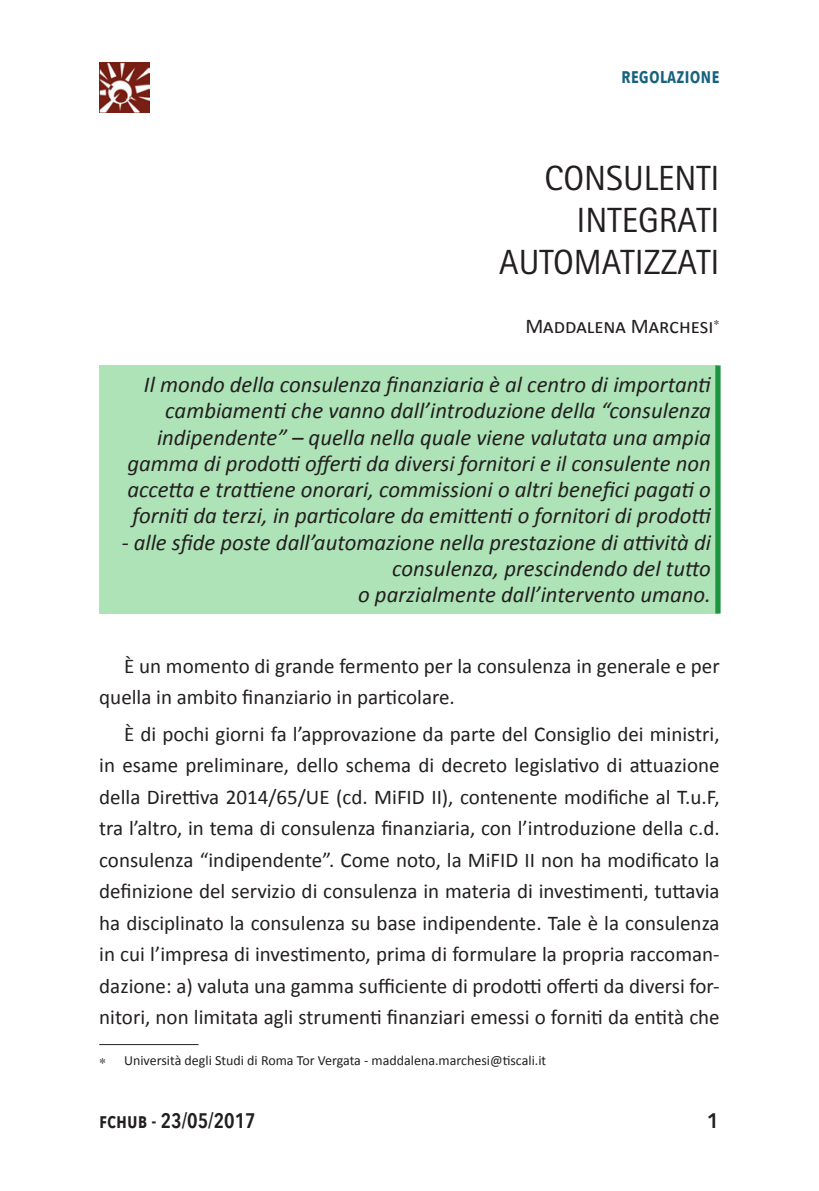
<style>
.page{position:relative;width:819px;height:1191px;background:#fff}
.page>*{position:absolute;margin:0;border:0;box-sizing:border-box;transform-origin:0 0}
.Titolo_capitolo{font:35px "Rotis Sans Serif";color:#231f20}
.t1{font:italic 22.75px/26.2px "Calibri";color:#231f20;text-align:right}
.Autore{font:21px/31.5px "Calibri";color:#231f20}
.t2{font:600 21px "Avenir Next Condensed";color:#231f20}
.t3{font:600 21px "Avenir Next Condensed";color:#17627e}
.t4{font:600 21px "Avenir Next";color:#231f20}
.Nota_apertura{font:14px "Calibri";color:#231f20}
</style>
<div class="page">
<img style="left:99px;top:62px;width:50px;height:50px">
<div style="left:99px;top:365px;width:619px;height:248px;background:#ade3b6"></div>
<div style="left:715px;top:365px;width:5px;height:248px;background:#1b953e"></div>
<hr style="left:99px;top:1044px;width:99px;height:1px;background:#231f20">
<p class="t3" style="left:621px;top:58px;width:100px">regolazione</p>
<p class="Titolo_capitolo" style="left:544px;top:158px;width:176px">CONSULENTI</p>
<p class="Titolo_capitolo" style="left:576px;top:200px;width:145px">INTEGRATI</p>
<p class="Titolo_capitolo" style="left:499px;top:242px;width:222px">AUTOMATIZZATI</p>
<p class="Autore" style="left:525px;top:311px;width:190px">Maddalena Marchesi</p>
<p class="t1" style="left:127px;top:370px;width:585px">Il mondo della consulenza finanziaria è al centro di importanti cambiamenti che vanno dall’introduzione della “consulenza indipendente” – quella nella quale viene valutata una ampia gamma di prodotti offerti da diversi fornitori e il consulente non accetta e trattiene onorari, commissioni o altri benefici pagati o forniti da terzi, in particolare da emittenti o fornitori di prodotti</p>
<p class="t1" style="left:122px;top:528px;width:590px">- alle sfide poste dall’automazione nella prestazione di attività di consulenza, prescindendo del tutto<br>o parzialmente dall’intervento umano.</p>
<p class="Autore" style="left:99px;top:650px;width:622px;text-indent:25px">È un momento di grande fermento per la consulenza in generale e per quella in ambito finanziario in particolare.</p>
<p class="Autore" style="left:99px;top:718px;width:622px;text-align:justify;text-indent:25px">È di pochi giorni fa l’approvazione da parte del Consiglio dei ministri, in esame preliminare, dello schema di decreto legislativo di attuazione della Direttiva 2014/65/UE (cd. MiFID II), contenente modifiche al T.u.F, tra l’altro, in tema di consulenza finanziaria, con l’introduzione della c.d. consulenza “indipendente”. Come noto, la MiFID II non ha modificato la definizione del servizio di consulenza in materia di investimenti, tuttavia ha disciplinato la consulenza su base indipendente. Tale è la consulenza in cui l’impresa di investimento, prima di formulare la propria raccoman&shy;dazione: a) valuta una gamma sufficiente di prodotti offerti da diversi for&shy;nitori, non limitata agli strumenti finanziari emessi o forniti da entità che</p>
<p class="Nota_apertura" style="left:124px;top:1051px;width:423px">Università degli Studi di Roma Tor Vergata - maddalena.marchesi@tiscali.it</p>
<p class="t2" style="left:99px;top:1102px;width:158px">fchub - 23/05/2017</p>
<p class="t4" style="left:706px;top:1102px;width:14px">1</p>
</div>
